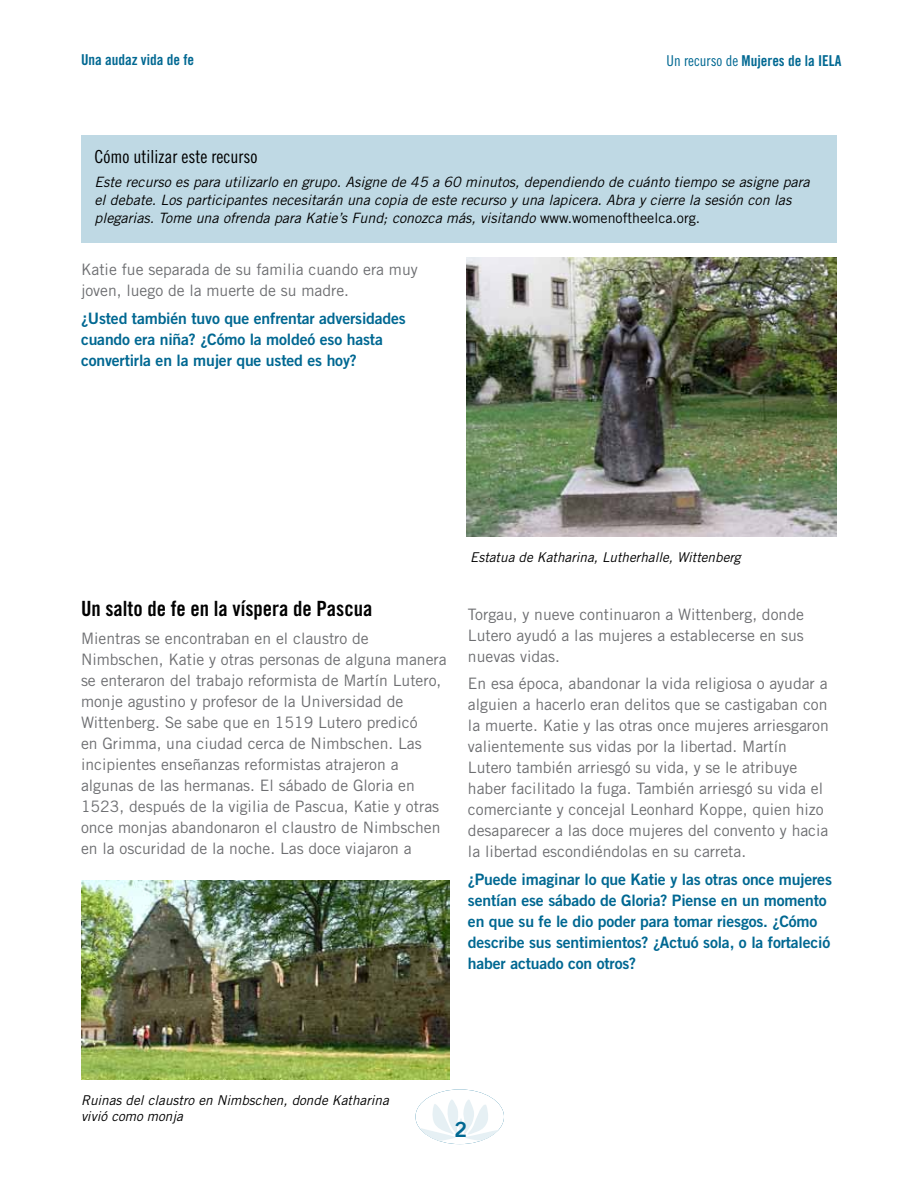
<style>
.page{position:relative;width:918px;height:1188px;background:#fff}
.page>*{position:absolute;margin:0;border:0;box-sizing:border-box;transform-origin:0 0}
.t1{font:21px "Trade Gothic Bold Cond Twenty";color:#000}
.t2{font:21px "Trade Gothic Bold Two";color:#006892}
.t3{font:18px "Trade Gothic Cond Eighteen";color:#000}
.t4{font:15.75px/21px "Trade Gothic";color:#6d6e71}
.t5{font:15.75px/21px "Trade Gothic Bold Two";letter-spacing:-.01em;color:#006892}
.t6{font:15px "Trade Gothic Bold Cond Twenty";color:#006892}
.t7{font:italic 14.25px/18px "Trade Gothic";color:#000}
.t8{font:italic 13.5px/16.2px "Trade Gothic";color:#000}
.s1{font-family:"Trade Gothic Cond Eighteen"}
.s2{font-style:normal}
</style>
<div class="page">
<svg style="left:416px;top:1089px;width:88px;height:55px"></svg>
<div style="left:81px;top:135px;width:756px;height:108px;background:#bfd9e4"></div>
<img style="left:81px;top:881px;width:368px;height:199px">
<img style="left:466px;top:258px;width:371px;height:278px">
<p class="t6" style="left:81px;top:51px;width:115px">Una audaz vida de fe</p>
<p class="t6" style="left:667px;top:51px;width:176px"><span class="s1">Un recurso de</span> Mujeres de la IELA</p>
<p class="t3" style="left:94px;top:146px;width:164px">Cómo utilizar este recurso</p>
<p class="t7" style="left:94px;top:173px;width:717px">Este recurso es para utilizarlo en grupo. Asigne de 45 a 60 minutos, dependiendo de cuánto tiempo se asigne para el debate. Los participantes necesitarán una copia de este recurso y una lapicera. Abra y cierre la sesión con las plegarias. Tome una ofrenda para Katie’s Fund; conozca más, visitando <span class="s2">www.womenoftheelca.org.</span></p>
<p class="t4" style="left:81px;top:259px;width:338px">Katie fue separada de su familia cuando era muy joven, luego de la muerte de su madre.</p>
<p class="t5" style="left:81px;top:308px;width:326px">¿Usted también tuvo que enfrentar adversidades cuando era niña? ¿Cómo la moldeó eso hasta convertirla en la mujer que usted es hoy?</p>
<h1 class="t1" style="left:81px;top:596px;width:293px">Un salto de fe en la víspera de Pascua</h1>
<p class="t4" style="left:81px;top:627px;width:367px">Mientras se encontraban en el claustro de Nimbschen, Katie y otras personas de alguna manera se enteraron del trabajo reformista de Martín Lutero, monje agustino y profesor de la Universidad de Wittenberg. Se sabe que en 1519 Lutero predicó<br>en Grimma, una ciudad cerca de Nimbschen. Las incipientes enseñanzas reformistas atrajeron a algunas de las hermanas. El sábado de Gloria en 1523, después de la vigilia de Pascua, Katie y otras once monjas abandonaron el claustro de Nimbschen en la oscuridad de la noche. Las doce viajaron a</p>
<p class="t8" style="left:470px;top:549px;width:272px">Estatua de Katharina, Lutherhalle, Wittenberg</p>
<p class="t4" style="left:468px;top:603px;width:337px;text-align:justify">Torgau, y nueve continuaron a Wittenberg, donde Lutero ayudó a las mujeres a establecerse en sus nuevas vidas.</p>
<p class="t4" style="left:468px;top:673px;width:362px">En esa época, abandonar la vida religiosa o ayudar a alguien a hacerlo eran delitos que se castigaban con la muerte. Katie y las otras once mujeres arriesgaron valientemente sus vidas por la libertad. Martín Lutero también arriesgó su vida, y se le atribuye haber facilitado la fuga. También arriesgó su vida el comerciante y concejal Leonhard Koppe, quien hizo desaparecer a las doce mujeres del convento y hacia la libertad escondiéndolas en su carreta.</p>
<p class="t5" style="left:468px;top:869px;width:366px">¿Puede imaginar lo que Katie y las otras once mujeres sentían ese sábado de Gloria? Piense en un momento en que su fe le dio poder para tomar riesgos. ¿Cómo describe sus sentimientos? ¿Actuó sola, o la fortaleció haber actuado con otros?</p>
<p class="t8" style="left:81px;top:1092px;width:309px">Ruinas del claustro en Nimbschen, donde Katharina vivió como monja</p>
<h1 class="t2" style="left:455px;top:1116px;width:14px">2</h1>
</div>
